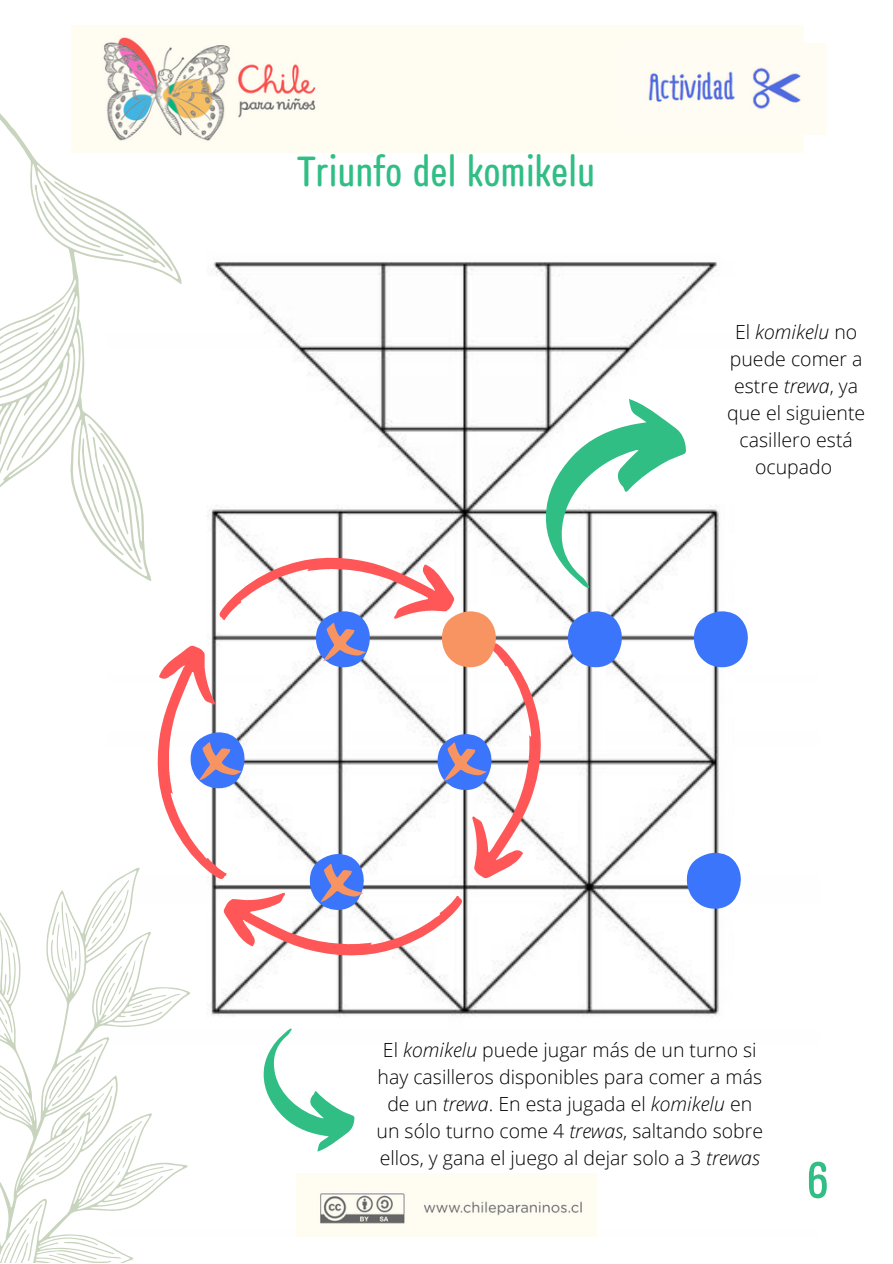
<style>
.page{position:relative;width:893px;height:1264px;background:#fff}
.page>*{position:absolute;margin:0;border:0;box-sizing:border-box;transform-origin:0 0}
.t1{font:500 condensed 51px "Prachason Neue Mon";color:#31be85}
.t2{font:500 condensed 42px "Prachason Neue Mon";color:#31be85}
.t3{font:300 19.5px/27px "Open Sans";color:#000;text-align:center}
.s1{font-style:italic}
</style>
<div class="page">
<img style="left:182px;top:135px;width:622px;height:1100px">
<img style="left:71px;top:25px;width:732px;height:127px">
<img style="left:297px;top:1173px;width:299px;height:63px">
<svg style="left:0;top:104px;width:182px;height:409px"></svg>
<svg style="left:0;top:301px;width:76px;height:115px"></svg>
<svg style="left:35px;top:181px;width:120px;height:75px"></svg>
<svg style="left:0;top:890px;width:190px;height:372px"></svg>
<svg style="left:52px;top:911px;width:24px;height:79px"></svg>
<svg style="left:0;top:1058px;width:30px;height:64px"></svg>
<svg style="left:49px;top:1241px;width:65px;height:21px"></svg>
<svg style="left:36px;top:1136px;width:45px;height:40px"></svg>
<svg style="left:13px;top:1204px;width:29px;height:58px"></svg>
<svg style="left:0;top:920px;width:13px;height:112px"></svg>
<svg style="left:91px;top:1135px;width:48px;height:61px"></svg>
<svg style="left:49px;top:1043px;width:54px;height:69px"></svg>
<svg style="left:263px;top:1028px;width:91px;height:123px"></svg>
<img style="left:617px;top:44px;width:209px;height:91px">
<svg style="left:82px;top:399px;width:667px;height:617px"></svg>
<h2 class="t2" style="left:297px;top:152px;width:299px">Triunfo del komikelu</h2>
<p class="t3" style="left:727px;top:318px;width:139px">El <span class="s1">komikelu</span> no puede comer a estre <span class="s1">trewa</span>, ya que el siguiente casillero está ocupado</p>
<p class="t3" style="left:376px;top:1035px;width:388px">El <span class="s1">komikelu</span> puede jugar más de un turno si hay casilleros disponibles para comer a más de un <span class="s1">trewa</span>. En esta jugada el <span class="s1">komikelu</span> en un sólo turno come 4 <span class="s1">trewas</span>, saltando sobre ellos, y gana el juego al dejar solo a 3 <span class="s1">trewas</span></p>
<h1 class="t1" style="left:806px;top:1156px;width:24px">6</h1>
</div>
